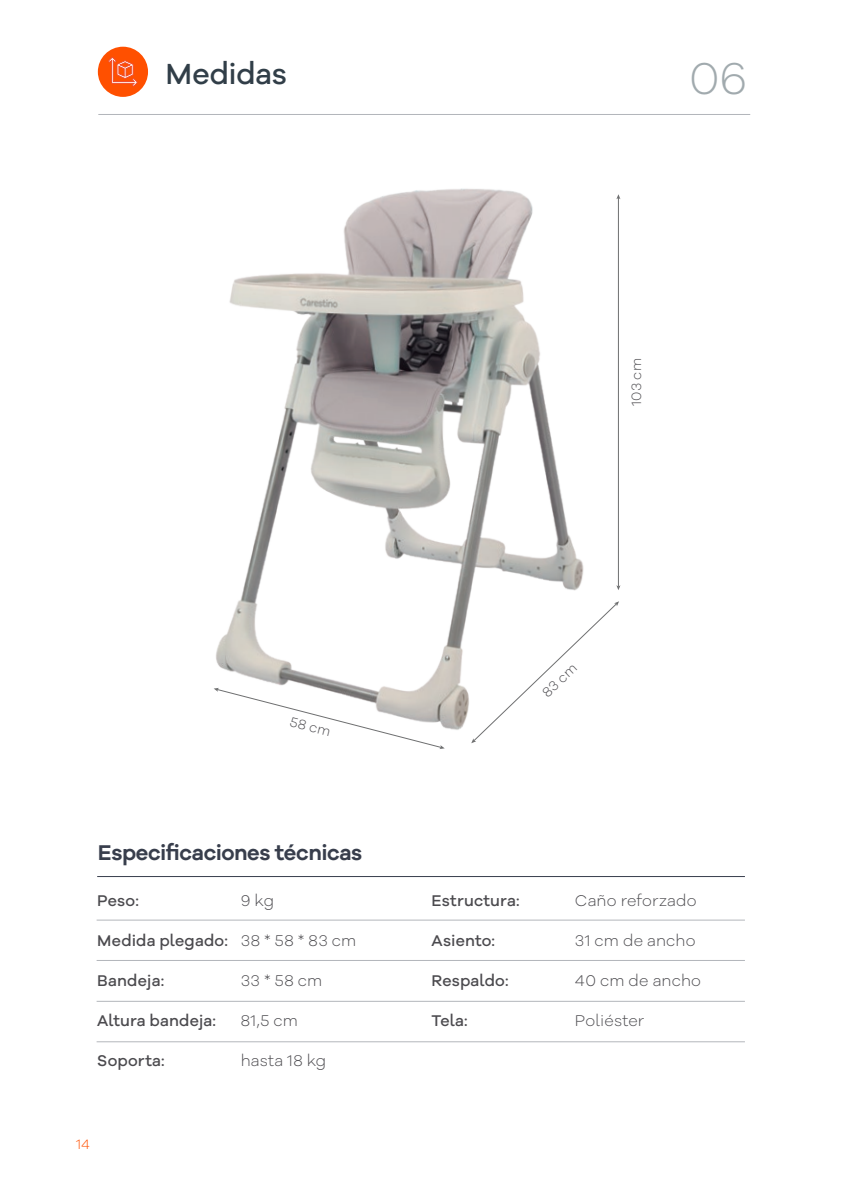
<style>
.page{position:relative;width:842px;height:1191px;background:#fff}
.page>*{position:absolute;margin:0;border:0;box-sizing:border-box;transform-origin:0 0}
.t1{font:300 46px "Galano Grotesque Alt";color:#a1aaae}
.t2{font:500 30px "Galano Grotesque Alt";letter-spacing:-.005em;color:#313e48}
.t3{font:600 22px "Galano Grotesque Alt";letter-spacing:-.02em;color:#383e4c}
.t4{font:500 16px "Galano Grotesque Alt";letter-spacing:.01em;color:#4b4a4e}
.t5{font:300 16px "Galano Grotesque Alt";letter-spacing:.01em;color:#4b4a4e}
.t6{font:300 14px "Galano Grotesque Alt";color:#4b4a4e}
.t7{font:300 14px "Galano Grotesque Alt";color:#ff5000}
.s1{font-weight:300}
</style>
<div class="page">
<img style="left:216px;top:188px;width:405px;height:556px">
<hr style="left:98px;top:114px;width:652px;height:1px;background:#b3b6bb">
<div style="left:98px;top:47px;width:50px;height:50px;background:#ff5000;border-radius:50%"></div>
<svg style="left:108px;top:57px;width:30px;height:30px"></svg>
<hr style="left:618px;top:198px;width:1px;height:388px;background:#6e6f70">
<svg style="left:616px;top:585px;width:4px;height:5px"></svg>
<svg style="left:616px;top:194px;width:4px;height:5px"></svg>
<svg style="left:214px;top:688px;width:231px;height:61px"></svg>
<svg style="left:471px;top:601px;width:148px;height:142px"></svg>
<hr style="left:97px;top:919px;width:648px;height:1px;background:#b3b6bb">
<hr style="left:97px;top:960px;width:648px;height:1px;background:#b3b6bb">
<hr style="left:97px;top:1001px;width:648px;height:1px;background:#b3b6bb">
<hr style="left:97px;top:1041px;width:648px;height:1px;background:#b3b6bb">
<hr style="left:97px;top:876px;width:648px;height:1px;background:#383e4c">
<h2 class="t2" style="left:166px;top:55px;width:123px">Medidas</h2>
<h1 class="t1" style="left:689px;top:48px;width:60px">06</h1>
<p class="t6" style="left:627px;top:406px;width:50px;rotate:-90deg">103 cm</p>
<p class="t6" style="left:292px;top:712px;width:43px;rotate:14deg">58 cm</p>
<h3 class="t3" style="left:98px;top:838px;width:266px">Especificaciones técnicas</h3>
<p class="t4" style="left:97px;top:890px;width:43px">Peso:</p>
<p class="t5" style="left:241px;top:889px;width:35px">9 kg</p>
<p class="t4" style="left:97px;top:930px;width:261px">Medida plegado: <span class="s1">38 * 58 * 83 cm</span></p>
<p class="t4" style="left:97px;top:970px;width:68px">Bandeja:</p>
<p class="t5" style="left:241px;top:969px;width:83px">33 * 58 cm</p>
<p class="t4" style="left:97px;top:1010px;width:120px">Altura bandeja:</p>
<p class="t5" style="left:241px;top:1009px;width:59px">81,5 cm</p>
<p class="t4" style="left:97px;top:1050px;width:69px">Soporta:</p>
<p class="t5" style="left:241px;top:1049px;width:87px">hasta 18 kg</p>
<p class="t7" style="left:76px;top:1135px;width:15px">14</p>
<p class="t6" style="left:538px;top:687px;width:43px;rotate:-43deg">83 cm</p>
<p class="t4" style="left:432px;top:890px;width:90px">Estructura:</p>
<p class="t5" style="left:575px;top:889px;width:123px">Caño reforzado</p>
<p class="t4" style="left:432px;top:930px;width:65px">Asiento:</p>
<p class="t5" style="left:575px;top:929px;width:122px">31 cm de ancho</p>
<p class="t4" style="left:432px;top:970px;width:79px">Respaldo:</p>
<p class="t5" style="left:575px;top:969px;width:128px">40 cm de ancho</p>
<p class="t4" style="left:432px;top:1010px;width:38px">Tela:</p>
<p class="t5" style="left:575px;top:1009px;width:71px">Poliéster</p>
</div>
